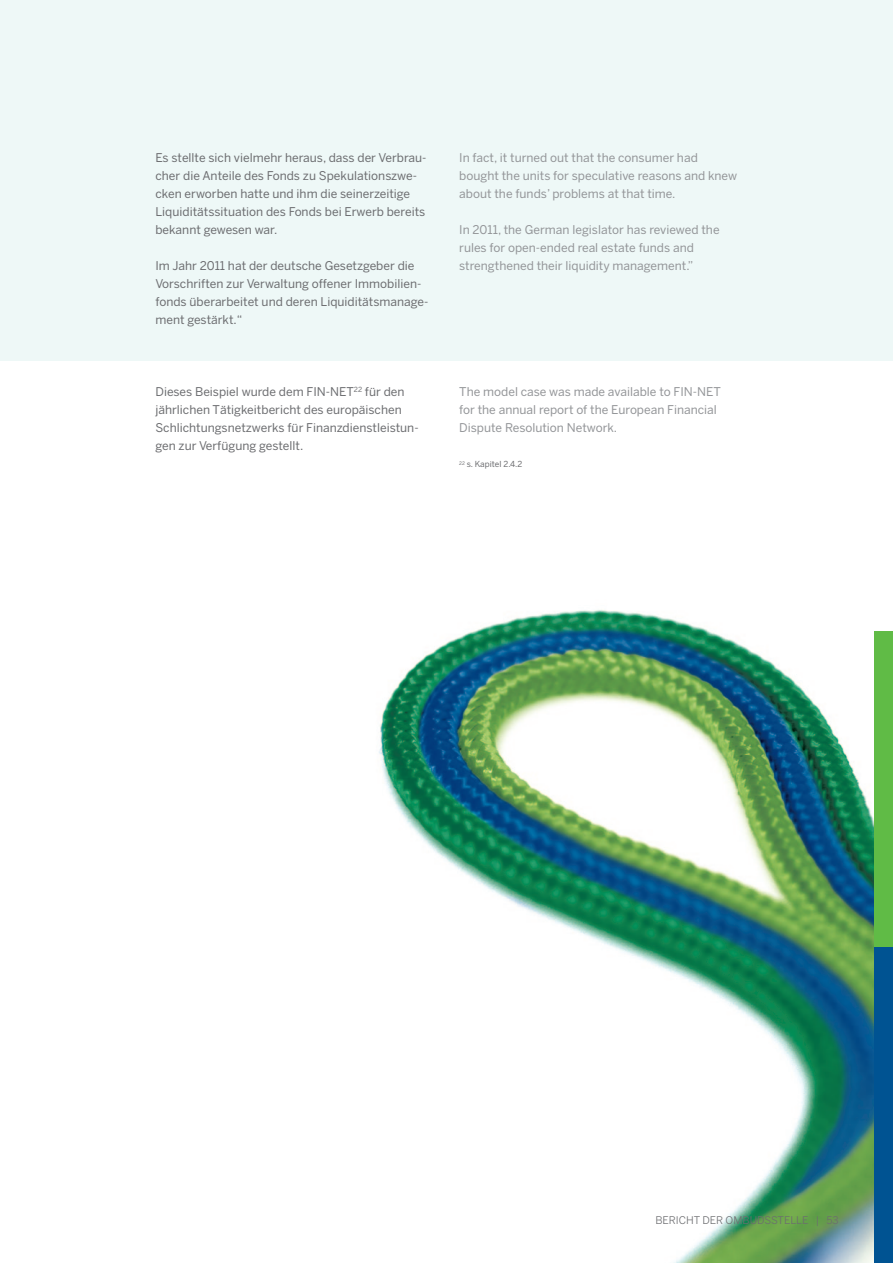
<style>
.page{position:relative;width:893px;height:1263px;background:#fff}
.page>*{position:absolute;margin:0;border:0;box-sizing:border-box;transform-origin:0 0}
.t1{font:12px/18px "Benton Sans";color:#6c6d70}
.t2{font:12px/18px "Benton Sans";color:#939598}
.t3{font:10.5px "Benton Sans";color:#6c6d70}
.t4{font:8.25px "Benton Sans";color:#6c6d70}
</style>
<div class="page">
<img style="left:379px;top:610px;width:496px;height:653px">
<div style="left:0;top:0;width:893px;height:360px;background:#eef8f7"></div>
<div style="left:875px;top:631px;width:18px;height:632px;background:#005392"></div>
<div style="left:875px;top:631px;width:18px;height:316px;background:#60bb46"></div>
<p class="t1" style="left:155px;top:148px;width:273px">Es stellte sich vielmehr heraus, dass der Verbrau&shy;cher die Anteile des Fonds zu Spekulationszwe&shy;cken erworben hatte und ihm die seinerzeitige Liquiditätssituation des Fonds bei Erwerb bereits bekannt gewesen war.</p>
<p class="t1" style="left:155px;top:256px;width:274px">Im Jahr 2011 hat der deutsche Gesetzgeber die Vorschriften zur Verwaltung offener Immobilien&shy;fonds überarbeitet und deren Liquiditätsmanage&shy;ment gestärkt.“</p>
<p class="t2" style="left:459px;top:148px;width:279px">In fact, it turned out that the consumer had bought the units for speculative reasons and knew about the funds’ problems at that time.</p>
<p class="t2" style="left:459px;top:220px;width:262px">In 2011, the German legislator has reviewed the rules for open-ended real estate funds and strengthened their liquidity management.”</p>
<p class="t1" style="left:155px;top:382px;width:265px">Dieses Beispiel wurde dem FIN-NET<sup>22</sup> für den jährlichen Tätigkeitbericht des europäischen Schlichtungsnetzwerks für Finanzdienstleistun&shy;gen zur Verfügung gestellt.</p>
<p class="t2" style="left:459px;top:382px;width:263px">The model case was made available to FIN-NET for the annual report of the European Financial<br>Dispute Resolution Network.</p>
<p class="t4" style="left:459px;top:459px;width:65px"><sup>22</sup> s. Kapitel 2.4.2</p>
<p class="t3" style="left:655px;top:1214px;width:185px">BERICHT DER OMBUDSSTELLE | 53</p>
</div>
